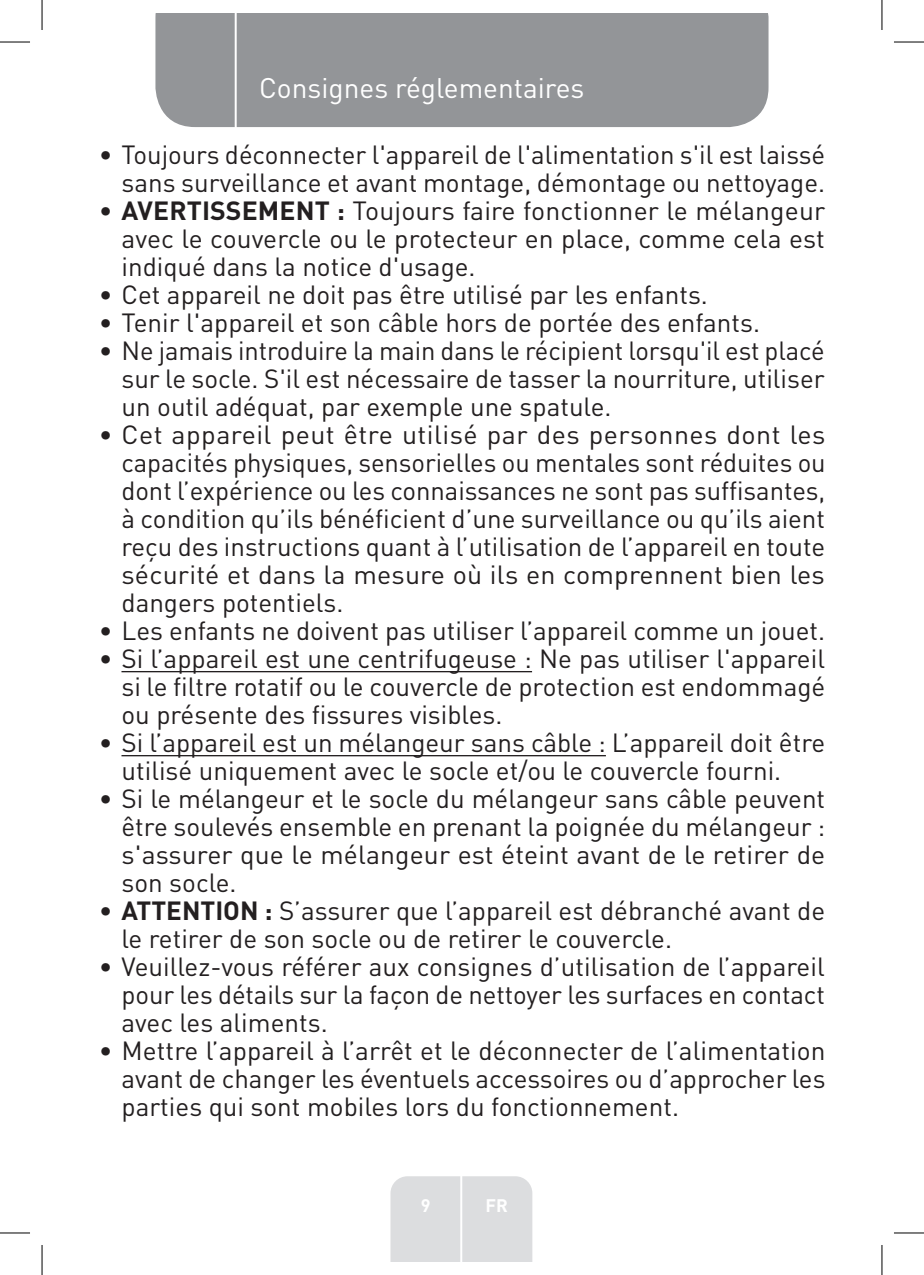
<style>
.page{position:relative;width:924px;height:1275px;background:#fff}
.page>*{position:absolute;margin:0;border:0;box-sizing:border-box;transform-origin:0 0}
.t1{font:28px "DIN Pro";color:#fff}
.t2{font:26px/28px "DIN Pro";color:#231f20;text-align:justify}
.t3{font:700 18px "DIN Pro";color:#fff}
.s1{font-weight:700}
</style>
<div class="page">
<div style="left:155px;top:14px;width:613px;height:113px;background:#939598"></div>
<div style="left:390px;top:1176px;width:142px;height:85px;background:#dcdddf"></div>
<hr style="left:460px;top:1153px;width:2px;height:108px;background:#fff">
<hr style="left:234px;top:14px;width:2px;height:116px;background:#fff">
<hr style="left:121px;top:671px;width:411px;height:1px;background:#231f20">
<hr style="left:121px;top:755px;width:484px;height:1px;background:#231f20">
<hr style="left:0;top:42px;width:30px;height:1px;background:#000">
<hr style="left:893px;top:42px;width:30px;height:1px;background:#000">
<hr style="left:0;top:1232px;width:30px;height:1px;background:#000">
<hr style="left:893px;top:1232px;width:30px;height:1px;background:#000">
<hr style="left:42px;top:0;width:1px;height:30px;background:#000">
<hr style="left:42px;top:1245px;width:1px;height:30px;background:#000">
<hr style="left:881px;top:0;width:1px;height:30px;background:#000">
<hr style="left:881px;top:1245px;width:1px;height:30px;background:#000">
<p class="t1" style="left:259px;top:69px;width:326px">Consignes réglementaires</p>
<p class="t2" style="left:99px;top:139px;width:727px;text-align:right">• Toujours déconnecter l'appareil de l'alimentation s'il est laissé sans surveillance et avant montage, démontage ou nettoyage.</p>
<p class="t2" style="left:121px;top:195px;width:705px;text-indent:-23px">• <span class="s1">AVERTISSEMENT :</span> Toujours faire fonctionner le mélangeur avec le couvercle ou le protecteur en place, comme cela est indiqué dans la notice d'usage.</p>
<p class="t2" style="left:99px;top:279px;width:610px">• Cet appareil ne doit pas être utilisé par les enfants.</p>
<p class="t2" style="left:99px;top:307px;width:662px">• Tenir l'appareil et son câble hors de portée des enfants.</p>
<p class="t2" style="left:121px;top:335px;width:704px;text-indent:-23px">• Ne jamais introduire la main dans le récipient lorsqu'il est placé sur le socle. S'il est nécessaire de tasser la nourriture, utiliser un outil adéquat, par exemple une spatule.</p>
<p class="t2" style="left:121px;top:419px;width:705px;text-indent:-23px">• Cet appareil peut être utilisé par des personnes dont les capacités physiques, sensorielles ou mentales sont réduites ou dont l’expérience ou les connaissances ne sont pas suffisantes, à condition qu’ils bénéficient d’une surveillance ou qu’ils aient reçu des instructions quant à l’utilisation de l’appareil en toute sécurité et dans la mesure où ils en comprennent bien les dangers potentiels.</p>
<p class="t2" style="left:99px;top:615px;width:727px">• Les enfants ne doivent pas utiliser l’appareil comme un jouet.</p>
<p class="t2" style="left:121px;top:643px;width:705px;text-indent:-23px">• Si l’appareil est une centrifugeuse : Ne pas utiliser l'appareil si le filtre rotatif ou le couvercle de protection est endommagé ou présente des fissures visibles.</p>
<p class="t2" style="left:121px;top:727px;width:704px;text-indent:-23px">• Si l’appareil est un mélangeur sans câble : L’appareil doit être utilisé uniquement avec le socle et/ou le couvercle fourni.</p>
<p class="t2" style="left:121px;top:783px;width:705px;text-indent:-23px">• Si le mélangeur et le socle du mélangeur sans câble peuvent être soulevés ensemble en prenant la poignée du mélangeur : s'assurer que le mélangeur est éteint avant de le retirer de son socle.</p>
<p class="t2" style="left:121px;top:895px;width:705px;text-indent:-23px">• <span class="s1">ATTENTION :</span> S’assurer que l’appareil est débranché avant de le retirer de son socle ou de retirer le couvercle.</p>
<p class="t2" style="left:121px;top:951px;width:704px;text-indent:-23px">• Veuillez-vous référer aux consignes d’utilisation de l’appareil pour les détails sur la façon de nettoyer les surfaces en contact avec les aliments.</p>
<p class="t2" style="left:121px;top:1035px;width:705px;text-indent:-23px">• Mettre l’appareil à l’arrêt et le déconnecter de l’alimentation avant de changer les éventuels accessoires ou d’approcher les parties qui sont mobiles lors du fonctionnement.</p>
<p class="t3" style="left:420px;top:1192px;width:11px">9</p>
<p class="t3" style="left:485px;top:1192px;width:24px">FR</p>
</div>
